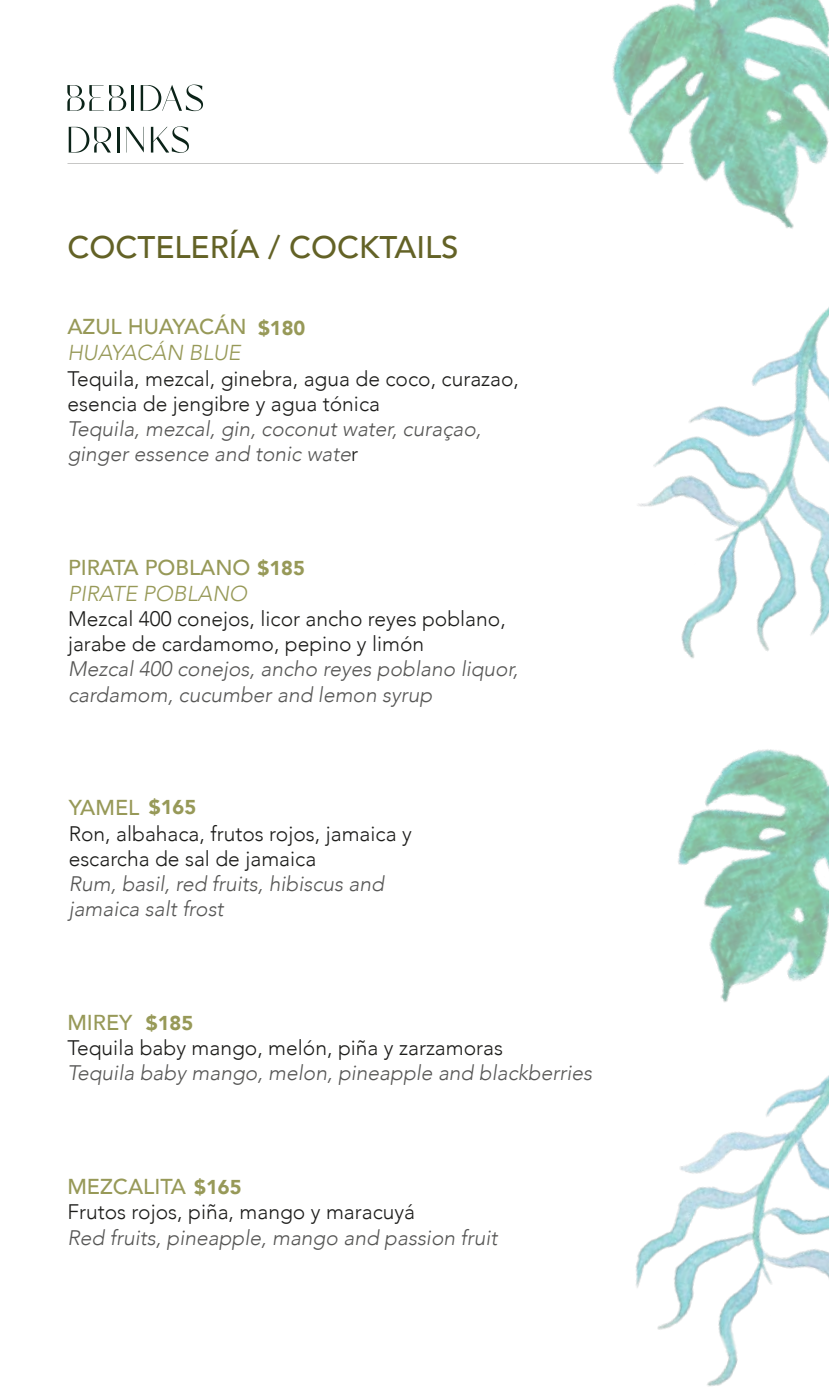
<style>
.page{position:relative;width:829px;height:1389px;background:#fff}
.page>*{position:absolute;margin:0;border:0;box-sizing:border-box;transform-origin:0 0}
.t1{font:52.5px/41.6px "Frunchy";letter-spacing:-.005em;color:#0b2318}
.t2{font:500 31.15px "Avenir";color:#636226}
.t3{font:500 21.53px/25.9px "Avenir";color:#979958}
.t4{font:italic 300 21.53px "Avenir";color:#979958}
.t5{font:italic 300 21px/25.2px "Avenir";color:#575756}
.t6{font:300 21px/25.2px "Avenir";color:#1d1d1b}
.t7{font:900 20.12px "Avenir";color:#979958}
.s1{font-style:normal;color:#1d1d1b}
.s2{font-weight:900;font-size:20.12px}
.s3{font-weight:300;font-style:italic}
</style>
<div class="page">
<img style="left:568px;top:0;width:260px;height:204px">
<img style="left:678px;top:749px;width:150px;height:183px">
<img style="left:637px;top:204px;width:191px;height:455px">
<img style="left:635px;top:932px;width:193px;height:454px">
<h1 class="t1" style="left:65px;top:77px;width:141px">BEBIDAS<br>DRINKS</h1>
<h2 class="t2" style="left:67px;top:220px;width:393px">COCTELERÍA / COCKTAILS</h2>
<p class="t3" style="left:67px;top:313px;width:181px">AZUL HUAYACÁN</p>
<p class="t4" style="left:67px;top:340px;width:175px">HUAYACÁN BLUE</p>
<p class="t6" style="left:67px;top:366px;width:453px">Tequila, mezcal, ginebra, agua de coco, curazao, esencia de jengibre y agua tónica</p>
<p class="t5" style="left:67px;top:416px;width:415px">Tequila, mezcal, gin, coconut water, curaçao, ginger essence and tonic wate<span class="s1">r</span></p>
<p class="t7" style="left:258px;top:311px;width:49px">$180</p>
<p class="t3" style="left:68px;top:553px;width:238px">PIRATA POBLANO <span class="s2">$185<br></span><span class="s3">PIRATE POBLANO</span></p>
<p class="t6" style="left:68px;top:606px;width:439px">Mezcal 400 conejos, licor ancho reyes poblano, jarabe de cardamomo, pepino y limón</p>
<p class="t5" style="left:68px;top:657px;width:451px">Mezcal 400 conejos, ancho reyes poblano liquor, cardamom, cucumber and lemon syrup</p>
<p class="t3" style="left:69px;top:794px;width:129px">YAMEL <span class="s2">$165</span></p>
<p class="t6" style="left:69px;top:821px;width:344px">Ron, albahaca, frutos rojos, jamaica y escarcha de sal de jamaica</p>
<p class="t5" style="left:69px;top:871px;width:317px">Rum, basil, red fruits, hibiscus and jamaica salt frost</p>
<p class="t7" style="left:146px;top:1006px;width:49px">$185</p>
<p class="t3" style="left:67px;top:1008px;width:67px">MIREY</p>
<p class="t6" style="left:67px;top:1035px;width:437px">Tequila baby mango, melón, piña y zarzamoras</p>
<p class="t5" style="left:67px;top:1061px;width:526px">Tequila baby mango, melon, pineapple and blackberries</p>
<p class="t3" style="left:67px;top:1173px;width:176px">MEZCALITA <span class="s2">$165</span></p>
<p class="t6" style="left:67px;top:1200px;width:349px">Frutos rojos, piña, mango y maracuyá</p>
<p class="t5" style="left:67px;top:1225px;width:431px">Red fruits, pineapple, mango and passion fruit</p>
</div>
